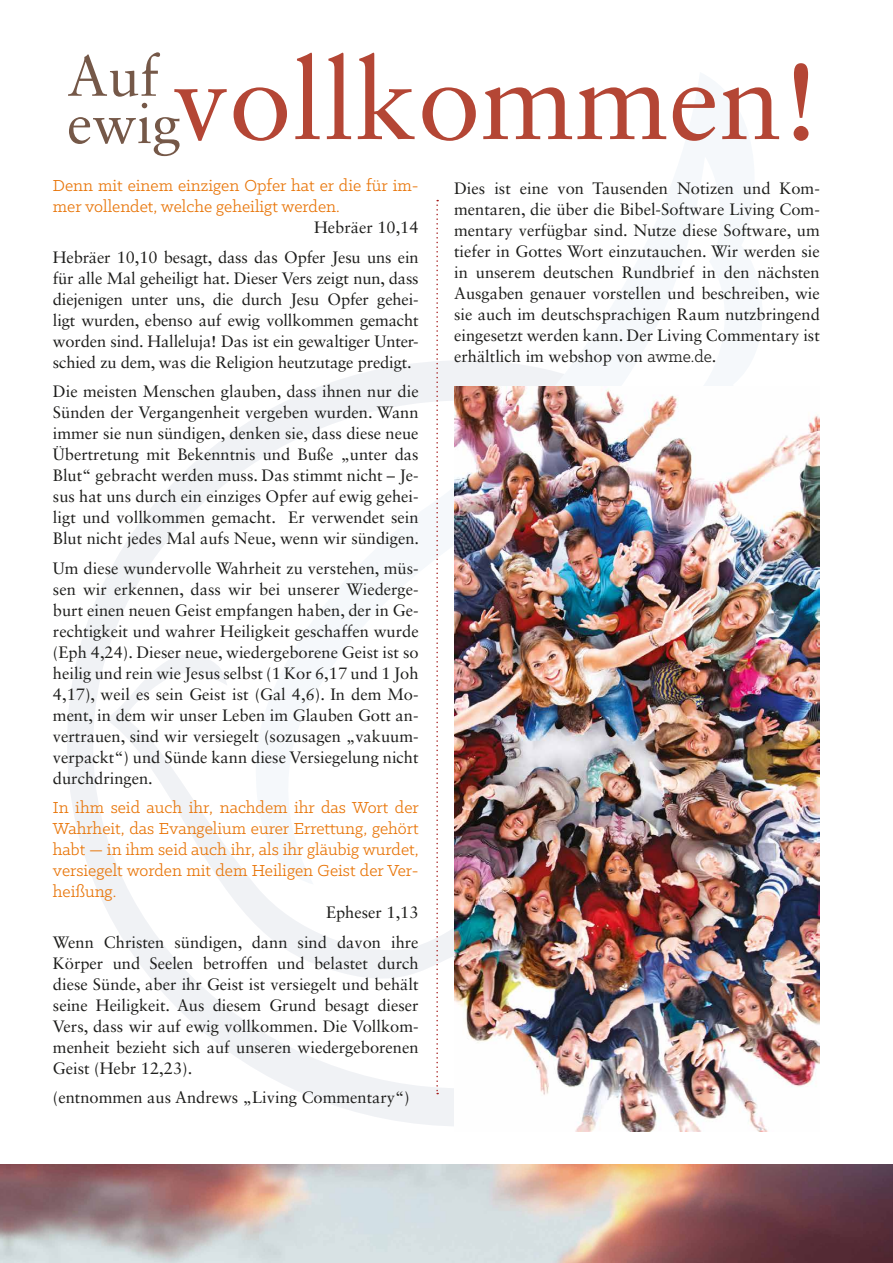
<style>
.page{position:relative;width:893px;height:1263px;background:#fff}
.page>*{position:absolute;margin:0;border:0;box-sizing:border-box;transform-origin:0 0}
.t1{font:113.25px "Sabon LT Std";color:#b44635}
.t2{font:56.85px/47.2px "Sabon LT Std";color:#755848}
.t3{font:18px/21px "Klinic Slab";color:#e87407}
.t4{font:16.5px/21px "Sabon LT Std";color:#1d1d1b;text-align:justify}
.s1{font-family:"Klinic Slab";font-size:18px}
</style>
<div class="page">
<img style="left:0;top:1164px;width:893px;height:99px">
<svg style="left:67px;top:419px;width:387px;height:707px"></svg>
<svg style="left:254px;top:199px;width:321px;height:686px"></svg>
<svg style="left:436px;top:200px;width:2px;height:894px"></svg>
<img style="left:454px;top:387px;width:366px;height:744px">
<h2 class="t2" style="left:67px;top:52px;width:115px">Auf ewig</h2>
<p class="t3" style="left:53px;top:175px;width:367px">Denn mit einem einzigen Opfer hat er die für im&shy;mer vollendet, welche geheiligt werden.</p>
<p class="t4" style="left:53px;top:213px;width:367px;line-height:29.5px;text-align:right">Hebräer 10,14<br>Hebräer 10,10 besagt, dass das Opfer Jesu uns ein</p>
<p class="t4" style="left:53px;top:267px;width:367px">für alle Mal geheiligt hat. Dieser Vers zeigt nun, dass diejenigen unter uns, die durch Jesu Opfer gehei&shy;ligt wurden, ebenso auf ewig vollkommen gemacht worden sind. Halleluja! Das ist ein gewaltiger Unter&shy;schied zu dem, was die Religion heutzutage predigt.</p>
<p class="t4" style="left:53px;top:381px;width:368px">Die meisten Menschen glauben, dass ihnen nur die Sünden der Vergangenheit vergeben wurden. Wann immer sie nun sündigen, denken sie, dass diese neue Übertretung mit Bekenntnis und Buße „unter das Blut“ gebracht werden muss. Das stimmt nicht – Je&shy;sus hat uns durch ein einziges Opfer auf ewig gehei&shy;ligt und vollkommen gemacht. Er verwendet sein Blut nicht jedes Mal aufs Neue, wenn wir sündigen.</p>
<p class="t4" style="left:53px;top:557px;width:367px">Um diese wundervolle Wahrheit zu verstehen, müs&shy;sen wir erkennen, dass wir bei unserer Wiederge&shy;burt einen neuen Geist empfangen haben, der in Ge&shy;rechtigkeit und wahrer Heiligkeit geschaffen wurde (Eph 4,24). Dieser neue, wiedergeborene Geist ist so heilig und rein wie Jesus selbst (1 Kor 6,17 und 1 Joh 4,17), weil es sein Geist ist (Gal 4,6). In dem Mo&shy;ment, in dem wir unser Leben im Glauben Gott an&shy;vertrauen, sind wir versiegelt (sozusagen „vakuum&shy;verpackt“) und Sünde kann diese Versiegelung nicht durchdringen.</p>
<p class="t3" style="left:53px;top:797px;width:367px;text-align:justify">In ihm seid auch ihr, nachdem ihr das Wort der Wahrheit, das Evangelium eurer Errettung, gehört habt — in ihm seid auch ihr, als ihr gläubig wurdet, versiegelt worden mit dem Heiligen Geist der Ver&shy;heißung.</p>
<p class="t4" style="left:53px;top:898px;width:367px;line-height:29.5px;text-align:right">Epheser 1,13<br>Wenn Christen sündigen, dann sind davon ihre</p>
<p class="t4" style="left:53px;top:952px;width:367px">Körper und Seelen betroffen und belastet durch diese Sünde, aber ihr Geist ist versiegelt und behält seine Heiligkeit. Aus diesem Grund besagt dieser Vers, dass wir auf ewig vollkommen. Die Vollkom&shy;menheit bezieht sich auf unseren wiedergeborenen Geist (Hebr 12,23).</p>
<p class="t4" style="left:53px;top:1087px;width:358px">(entnommen aus Andrews „Living Commentary“)</p>
<h1 class="t1" style="left:172px;top:32px;width:649px">vollkommen!</h1>
<p class="t4" style="left:454px;top:178px;width:367px">Dies ist eine von Tausenden Notizen und Kom&shy;mentaren, die über die Bibel-Software Living Com&shy;mentary verfügbar sind. Nutze diese Software, um tiefer in Gottes Wort einzutauchen. Wir werden sie in unserem deutschen Rundbrief in den nächsten Ausgaben genauer vorstellen und beschreiben, wie sie auch im deutschsprachigen Raum nutzbringend eingesetzt werden kann. Der Living Commentary ist erhältlich im webshop von <span class="s1">awme.de</span>.</p>
</div>
